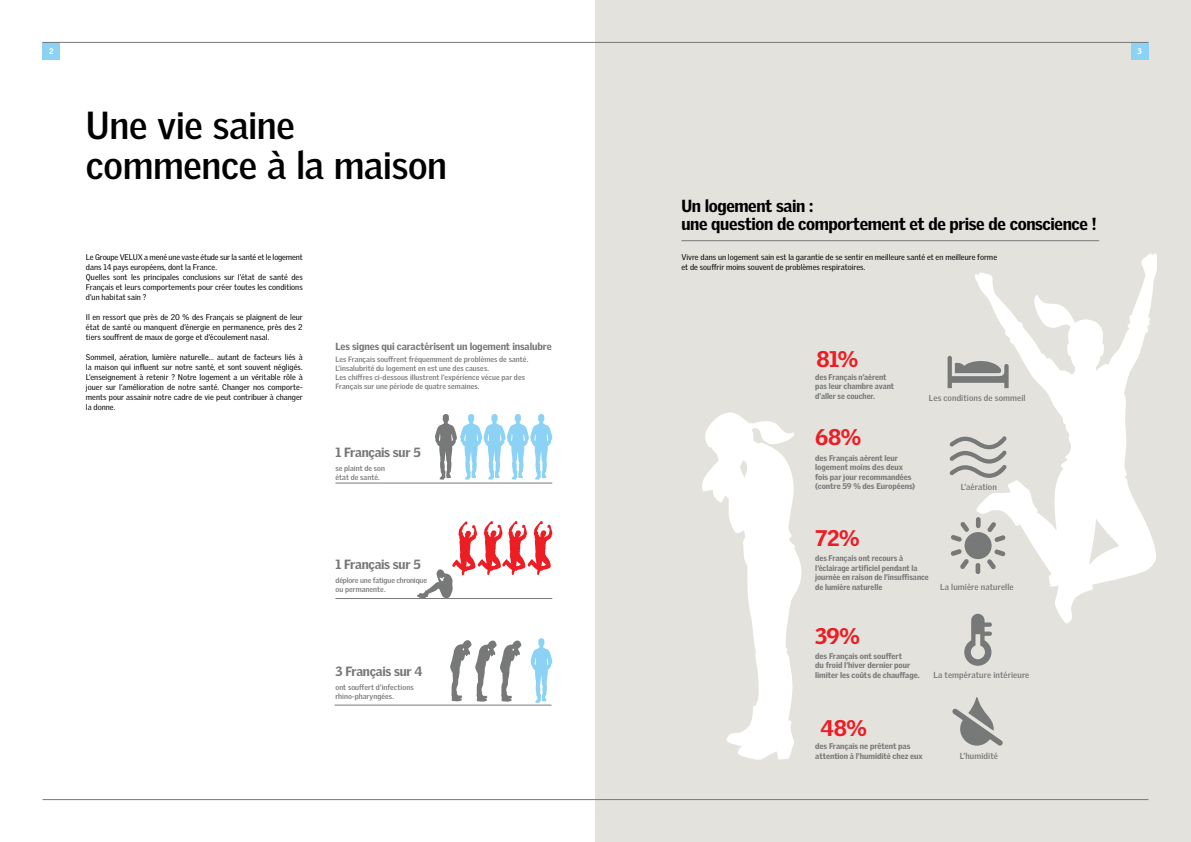
<style>
.page{position:relative;width:1191px;height:842px;background:#fff}
.page>*{position:absolute;margin:0;border:0;box-sizing:border-box;transform-origin:0 0}
.t1{font:700 38px/40px "Velux Gothic";letter-spacing:-.01em;color:#000}
.t2{font:900 22px "Velux Gothic";letter-spacing:-.025em;color:#ed1d24}
.t3{font:900 17px/18px "Velux Gothic";letter-spacing:-.02em;color:#000}
.t4{font:900 13px "Velux Gothic";letter-spacing:-.02em;color:#777878}
.t5{font:900 10px "Velux Gothic";letter-spacing:-.01em;color:#777878}
.t6{font:700 8.5px "Velux Gothic";letter-spacing:.01em;color:#777878}
.t7{font:8px/10px "Velux Gothic";letter-spacing:.005em;color:#000}
.t8{font:900 8px/9.5px "Velux Gothic";letter-spacing:-.005em;color:#777878}
.t9{font:900 8px "Velux Gothic";color:#fff}
.t10{font:700 7.5px/9px "Velux Gothic";letter-spacing:.005em;color:#777878}
.t11{font:700 7.5px/9px "Velux Gothic";letter-spacing:-.015em;color:#777878}
</style>
<div class="page">
<div style="left:595px;top:0;width:596px;height:842px;background:#e3e2dd"></div>
<div style="left:1130px;top:43px;width:18px;height:17px;background:#8cd2f4"></div>
<div style="left:43px;top:43px;width:17px;height:17px;background:#8cd2f4"></div>
<hr style="left:43px;top:42px;width:1105px;height:1px;background:#777878">
<hr style="left:43px;top:799px;width:1105px;height:1px;background:#777878">
<hr style="left:335px;top:483px;width:217px;height:1px;background:#777878">
<hr style="left:335px;top:598px;width:217px;height:1px;background:#777878">
<hr style="left:334px;top:705px;width:217px;height:1px;background:#777878">
<svg style="left:435px;top:414px;width:117px;height:66px"></svg>
<svg style="left:530px;top:638px;width:22px;height:65px"></svg>
<svg style="left:417px;top:521px;width:135px;height:77px"></svg>
<svg style="left:450px;top:640px;width:71px;height:62px"></svg>
<svg style="left:975px;top:253px;width:182px;height:371px"></svg>
<hr style="left:681px;top:241px;width:418px;height:1px;background:#777878">
<svg style="left:947px;top:356px;width:61px;height:32px"></svg>
<svg style="left:964px;top:614px;width:28px;height:52px"></svg>
<svg style="left:949px;top:436px;width:57px;height:42px"></svg>
<svg style="left:950px;top:517px;width:55px;height:57px"></svg>
<svg style="left:952px;top:697px;width:51px;height:49px"></svg>
<svg style="left:702px;top:412px;width:100px;height:348px"></svg>
<p class="t9" style="left:49px;top:46px;width:6px">2</p>
<p class="t9" style="left:1137px;top:46px;width:6px">3</p>
<h1 class="t1" style="left:86px;top:105px;width:363px">Une vie saine commence à la maison</h1>
<p class="t7" style="left:86px;top:252px;width:218px">Le Groupe VELUX a mené une vaste étude sur la santé et le logement dans 14 pays européens, dont la France.<br>Quelles sont les principales conclusions sur l’état de santé des Français et leurs comportements pour créer toutes les conditions d’un habitat sain ?</p>
<p class="t7" style="left:86px;top:312px;width:218px;text-align:justify">Il en ressort que près de 20 % des Français se plaignent de leur état de santé ou manquent d’énergie en permanence, près des 2 tiers souffrent de maux de gorge et d’écoulement nasal.</p>
<p class="t7" style="left:86px;top:352px;width:218px;text-align:justify">Sommeil, aération, lumière naturelle… autant de facteurs liés à la maison qui influent sur notre santé, et sont souvent négligés.<br>L’enseignement à retenir ? Notre logement a un véritable rôle à jouer sur l’amélioration de notre santé. Changer nos comporte&shy;ments pour assainir notre cadre de vie peut contribuer à changer la donne.</p>
<p class="t5" style="left:335px;top:340px;width:218px">Les signes qui caractérisent un logement insalubre</p>
<p class="t10" style="left:335px;top:355px;width:194px">Les Français souffrent fréquemment de problèmes de santé.<br>L’insalubrité du logement en est une des causes.<br>Les chiffres ci-dessous illustrent l’expérience vécue par des Français sur une période de quatre semaines.</p>
<h3 class="t4" style="left:335px;top:444px;width:87px">1 Français sur 5</h3>
<p class="t10" style="left:335px;top:464px;width:51px">se plaint de son état de santé.</p>
<h3 class="t4" style="left:335px;top:556px;width:87px">1 Français sur 5</h3>
<p class="t11" style="left:335px;top:575px;width:93px">déplore une fatigue chronique ou permanente.</p>
<h3 class="t4" style="left:335px;top:663px;width:89px">3 Français sur 4</h3>
<p class="t10" style="left:335px;top:683px;width:80px">ont souffert d’infections rhino-pharyngées.</p>
<h3 class="t3" style="left:681px;top:196px;width:417px">Un logement sain :<br>une question de comportement et de prise de conscience !</h3>
<p class="t7" style="left:681px;top:252px;width:317px">Vivre dans un logement sain est la garantie de se sentir en meilleure santé et en meilleure forme et de souffrir moins souvent de problèmes respiratoires.</p>
<h2 class="t2" style="left:816px;top:345px;width:43px">81%</h2>
<p class="t8" style="left:815px;top:372px;width:80px">des Français n’aèrent pas leur chambre avant d’aller se coucher.</p>
<p class="t6" style="left:928px;top:392px;width:98px">Les conditions de sommeil</p>
<h2 class="t2" style="left:815px;top:423px;width:48px">68%</h2>
<p class="t8" style="left:815px;top:453px;width:101px">des Français aèrent leur logement moins des deux fois par jour recommandées (contre 59 % des Européens)</p>
<h2 class="t2" style="left:815px;top:525px;width:45px">72%</h2>
<p class="t8" style="left:815px;top:554px;width:115px">des Français ont recours à l’éclairage artificiel pendant la journée en raison de l’insuffisance de lumière naturelle</p>
<p class="t6" style="left:961px;top:482px;width:37px">L’aération</p>
<p class="t6" style="left:940px;top:582px;width:75px">La lumière naturelle</p>
<h2 class="t2" style="left:815px;top:622px;width:46px">39%</h2>
<p class="t8" style="left:815px;top:651px;width:106px">des Français ont souffert<br>du froid l’hiver dernier pour limiter les coûts de chauffage.</p>
<p class="t6" style="left:933px;top:670px;width:97px">La température intérieure</p>
<h2 class="t2" style="left:820px;top:714px;width:48px">48%</h2>
<p class="t8" style="left:815px;top:741px;width:109px">des Français ne prêtent pas attention à l’humidité chez eux</p>
<p class="t6" style="left:960px;top:751px;width:40px">L’humidité</p>
</div>
